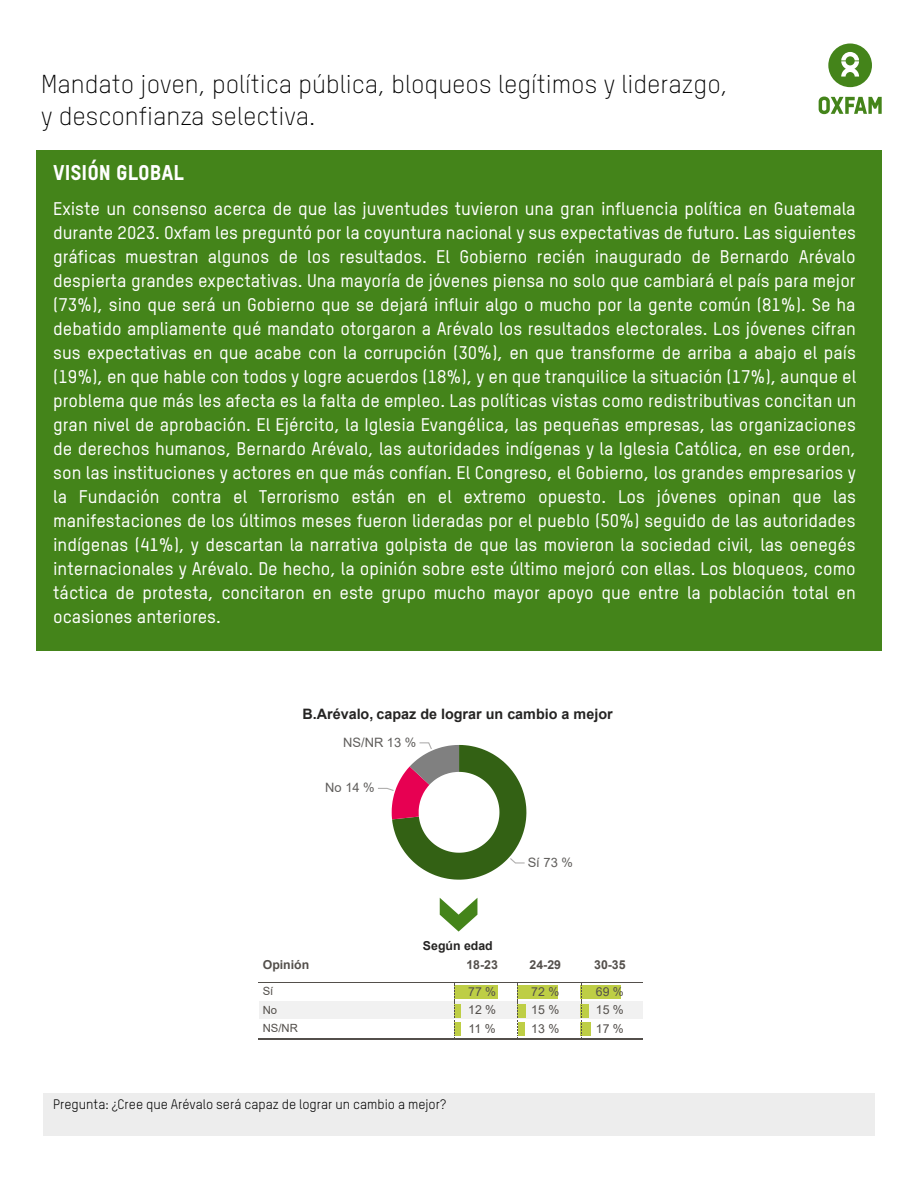
<style>
.page{position:relative;width:918px;height:1188px;background:#fff}
.page>*{position:absolute;margin:0;border:0;box-sizing:border-box;transform-origin:0 0}
.t1{font:300 25.5px/32.1px "Oxfam TSTARPRO";color:#000}
.t2{font:21px "Oxfam TSTARPRO Headline";color:#fff}
.t3{font:500 18px/24px "Oxfam TSTARPRO";color:#fff;text-align:justify}
.t4{font:700 14.4px "Arial";color:#252423}
.t5{font:13.5px "Oxfam TSTARPRO";color:#000}
.t6{font:12.9px "Arial";color:#605e5c}
.t7{font:12.3px "Arial";color:#534f4b}
.t8{font:700 12.3px "Arial";color:#534f4b}
.t9{font:700 12.3px "Arial";color:#252423}
.t10{font:11.25px "Arial";color:#534f4b}
</style>
<div class="page">
<div style="left:36px;top:150px;width:846px;height:501px;background:#44841a"></div>
<svg style="left:828px;top:43px;width:44px;height:44px"></svg>
<svg style="left:819px;top:97px;width:63px;height:17px"></svg>
<div style="left:43px;top:1093px;width:832px;height:43px;background:#ededed"></div>
<svg style="left:378px;top:742px;width:148px;height:138px"></svg>
<div style="left:454px;top:985px;width:44px;height:14px;background:#bece45"></div>
<div style="left:518px;top:985px;width:40px;height:14px;background:#bece45"></div>
<div style="left:581px;top:985px;width:40px;height:14px;background:#bece45"></div>
<div style="left:259px;top:1001px;width:192px;height:19px;background:#f1f1f1"></div>
<div style="left:451px;top:1001px;width:63px;height:19px;background:#f1f1f1"></div>
<div style="left:454px;top:1004px;width:7px;height:13px;background:#bece45"></div>
<div style="left:514px;top:1001px;width:63px;height:19px;background:#f1f1f1"></div>
<div style="left:518px;top:1004px;width:8px;height:13px;background:#bece45"></div>
<div style="left:577px;top:1001px;width:66px;height:19px;background:#f1f1f1"></div>
<div style="left:581px;top:1004px;width:8px;height:13px;background:#bece45"></div>
<div style="left:454px;top:1022px;width:7px;height:14px;background:#bece45"></div>
<svg style="left:454px;top:983px;width:1px;height:55px"></svg>
<div style="left:518px;top:1022px;width:6px;height:14px;background:#bece45"></div>
<div style="left:581px;top:1022px;width:10px;height:14px;background:#bece45"></div>
<svg style="left:581px;top:983px;width:1px;height:55px"></svg>
<svg style="left:440px;top:898px;width:37px;height:34px"></svg>
<hr style="left:259px;top:982px;width:384px;height:1px;background:#534f4b">
<hr style="left:259px;top:1038px;width:384px;height:1px;background:#534f4b">
<h1 class="t1" style="left:41px;top:68px;width:688px">Mandato joven, política pública, bloqueos legítimos y liderazgo, y desconfianza selectiva.</h1>
<p class="t2" style="left:53px;top:160px;width:132px">VISIÓN GLOBAL</p>
<p class="t3" style="left:53px;top:196px;width:805px">Existe un consenso acerca de que las juventudes tuvieron una gran influencia política en Guatemala durante 2023. Oxfam les preguntó por la coyuntura nacional y sus expectativas de futuro. Las siguientes gráficas muestran algunos de los resultados. El Gobierno recién inaugurado de Bernardo Arévalo despierta grandes expectativas. Una mayoría de jóvenes piensa no solo que cambiará el país para mejor (73%), sino que será un Gobierno que se dejará influir algo o mucho por la gente común (81%). Se ha debatido ampliamente qué mandato otorgaron a Arévalo los resultados electorales. Los jóvenes cifran sus expectativas en que acabe con la corrupción (30%), en que transforme de arriba a abajo el país (19%), en que hable con todos y logre acuerdos (18%), y en que tranquilice la situación (17%), aunque el problema que más les afecta es la falta de empleo. Las políticas vistas como redistributivas concitan un gran nivel de aprobación. El Ejército, la Iglesia Evangélica, las pequeñas empresas, las organizaciones de derechos humanos, Bernardo Arévalo, las autoridades indígenas y la Iglesia Católica, en ese orden, son las instituciones y actores en que más confían. El Congreso, el Gobierno, los grandes empresarios y la Fundación contra el Terrorismo están en el extremo opuesto. Los jóvenes opinan que las manifestaciones de los últimos meses fueron lideradas por el pueblo (50%) seguido de las autoridades indígenas (41%), y descartan la narrativa golpista de que las movieron la sociedad civil, las oenegés internacionales y Arévalo. De hecho, la opinión sobre este último mejoró con ellas. Los bloqueos, como táctica de protesta, concitaron en este grupo mucho mayor apoyo que entre la población total en ocasiones anteriores.</p>
<p class="t4" style="left:302px;top:704px;width:312px">B.Arévalo, capaz de lograr un cambio a mejor</p>
<p class="t6" style="left:343px;top:734px;width:75px">NS/NR 13 %</p>
<p class="t6" style="left:325px;top:779px;width:51px">No 14 %</p>
<p class="t9" style="left:423px;top:937px;width:71px">Según edad</p>
<p class="t6" style="left:528px;top:854px;width:47px">Sí 73 %</p>
<p class="t8" style="left:263px;top:956px;width:48px">Opinión</p>
<p class="t8" style="left:466px;top:956px;width:33px">18-23</p>
<p class="t8" style="left:530px;top:956px;width:33px">24-29</p>
<p class="t8" style="left:594px;top:956px;width:33px">30-35</p>
<p class="t10" style="left:263px;top:983px;width:12px">Sí</p>
<p class="t7" style="left:468px;top:983px;width:30px">77 %</p>
<p class="t7" style="left:531px;top:983px;width:30px">72 %</p>
<p class="t7" style="left:596px;top:983px;width:30px">69 %</p>
<p class="t10" style="left:263px;top:1002px;width:16px">No</p>
<p class="t7" style="left:468px;top:1002px;width:30px">12 %</p>
<p class="t7" style="left:531px;top:1002px;width:30px">15 %</p>
<p class="t7" style="left:596px;top:1002px;width:30px">15 %</p>
<p class="t10" style="left:263px;top:1020px;width:37px">NS/NR</p>
<p class="t7" style="left:469px;top:1020px;width:29px">11 %</p>
<p class="t7" style="left:531px;top:1020px;width:30px">13 %</p>
<p class="t7" style="left:596px;top:1020px;width:30px">17 %</p>
<p class="t5" style="left:53px;top:1096px;width:395px">Pregunta: ¿Cree que Arévalo será capaz de lograr un cambio a mejor?</p>
</div>
